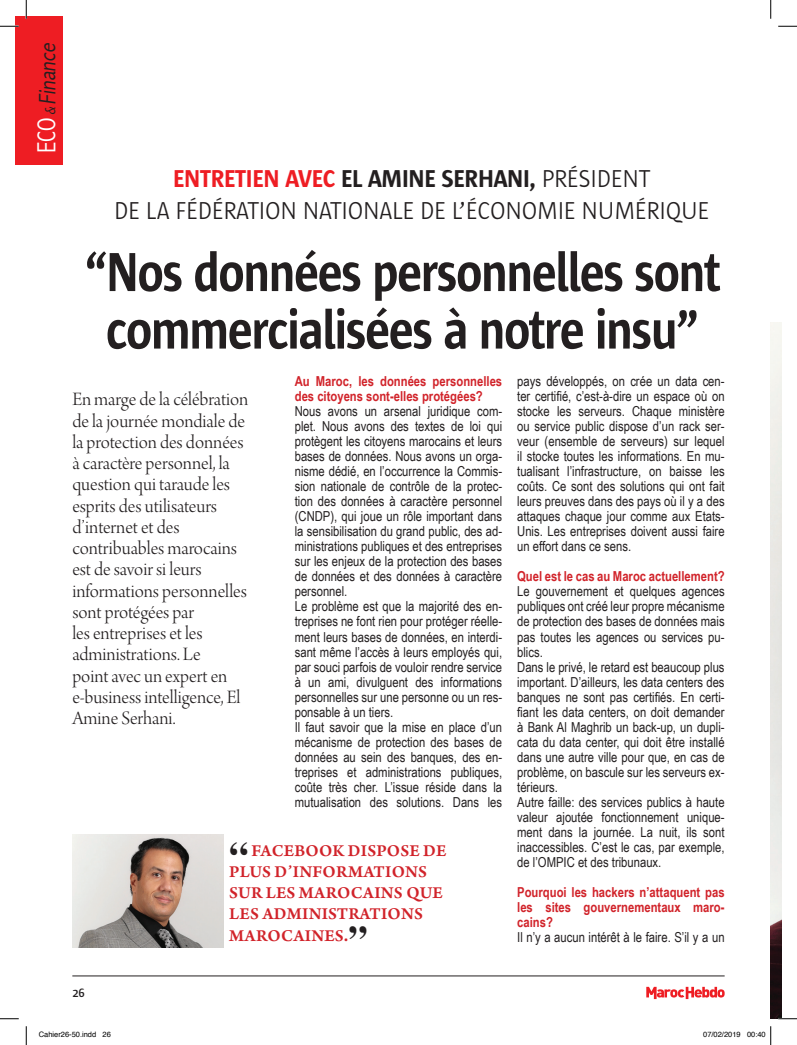
<style>
.page{position:relative;width:797px;height:1045px;background:#fff}
.page>*{position:absolute;margin:0;border:0;box-sizing:border-box;transform-origin:0 0}
.t1{font:700 56.25px/57.5px "Sun Hf 7";letter-spacing:-.02em;color:#231f20;text-align:center;scale:.89 1}
.t2{font:300 25px "Sun Hf 3";letter-spacing:-.01em;color:#231f20}
.t3{font:700 25px "Sun Hf 7";letter-spacing:-.01em;color:#231f20}
.t4{font:300 condensed 23.75px "Abadi";color:#231f20}
.t5{font:20px/21.2px "Arno Pro Light Display";color:#231f20}
.t6{font:17.5px/21.2px "Arno Pro Smbd Sm Text";letter-spacing:.01em;color:#d1232a}
.t7{font:13.75px/15px "Arial Narrow";color:#231f20}
.t8{font:700 13.75px/15px "Arial Narrow";color:#d1232a}
.t9{font:600 12.5px "Sun Hf 6";color:#231f20}
.t10{font:7.5px "Helvetica";color:#000}
.s1{font-size:26.25px;color:#fff}
.s2{font-size:15px}
.s3{color:#ee1d23}
.s4{font-family:"Sun Hf 3";font-weight:300}
.s5{font-family:"Times";font-weight:700;font-size:37.5px;color:#231f20}
.s6{font-size:18.75px}
</style>
<div class="page">
<div style="left:16px;top:16px;width:47px;height:148px;background:#ee1d23"></div>
<hr style="left:72px;top:975px;width:652px;height:1px;background:#231f20">
<svg style="left:646px;top:986px;width:78px;height:13px"></svg>
<img style="left:770px;top:323px;width:11px;height:695px">
<img style="left:72px;top:834px;width:152px;height:114px">
<svg style="left:0;top:25px;width:19px;height:2px"></svg>
<svg style="left:778px;top:25px;width:19px;height:2px"></svg>
<svg style="left:0;top:1018px;width:19px;height:1px"></svg>
<svg style="left:778px;top:1018px;width:19px;height:1px"></svg>
<svg style="left:25px;top:0;width:2px;height:19px"></svg>
<svg style="left:25px;top:1026px;width:2px;height:19px"></svg>
<svg style="left:770px;top:0;width:1px;height:19px"></svg>
<svg style="left:770px;top:1026px;width:1px;height:19px"></svg>
<h3 class="t4" style="left:35px;top:153px;width:115px;rotate:-90deg"><span class="s1">E C O</span> <span class="s2">&amp;</span> Finance</h3>
<h2 class="t3" style="left:173px;top:166px;width:479px"><span class="s3">ENTRETIEN AVEC</span> EL AMINE SERHANI, <span class="s4">PRÉSIDENT</span></h2>
<h2 class="t2" style="left:114px;top:197px;width:596px">DE LA FÉDÉRATION NATIONALE DE L’ÉCONOMIE NUMÉRIQUE</h2>
<h1 class="t1" style="left:85px;top:245px;width:715px">“Nos données personnelles sont commercialisées à notre insu”</h1>
<p class="t5" style="left:72px;top:390px;width:177px">En marge de la célébration de la journée mondiale de la protection des données à caractère personnel, la question qui taraude les esprits des utilisateurs d’internet et des contribuables marocains est de savoir si leurs informations personnelles sont protégées par<br>les entreprises et les administrations. Le<br>point avec un expert en e-business intelligence, El<br>Amine Serhani.</p>
<p class="t8" style="left:295px;top:374px;width:209px">Au Maroc, les données personnelles des citoyens sont-elles protégées?</p>
<p class="t7" style="left:295px;top:404px;width:209px">Nous avons un arsenal juridique com&shy;plet. Nous avons des textes de loi qui protègent les citoyens marocains et leurs bases de données. Nous avons un orga&shy;nisme dédié, en l’occurrence la Commis&shy;sion nationale de contrôle de la protec&shy;tion des données à caractère personnel (CNDP), qui joue un rôle important dans la sensibilisation du grand public, des ad&shy;ministrations publiques et des entreprises sur les enjeux de la protection des bases de données et des données à caractère personnel.<br>Le problème est que la majorité des en&shy;treprises ne font rien pour protéger réelle&shy;ment leurs bases de données, en interdi&shy;sant même l’accès à leurs employés qui, par souci parfois de vouloir rendre service à un ami, divulguent des informations personnelles sur une personne ou un res&shy;ponsable à un tiers.<br>Il faut savoir que la mise en place d’un mécanisme de protection des bases de données au sein des banques, des en&shy;treprises et administrations publiques, coûte très cher. L’issue réside dans la mutualisation des solutions. Dans les</p>
<p class="t6" style="left:229px;top:840px;width:219px"><span class="s5">“</span> FACEBOOK DISPOSE DE<br>PLUS D’INFORMATIONS<br>SUR LES MAROCAINS QUE<br>LES ADMINISTRATIONS<br>MAROCAINES<span class="s6">.</span><span class="s5">”</span></p>
<p class="t7" style="left:517px;top:374px;width:209px;text-align:justify">pays développés, on crée un data cen&shy;ter certifié, c’est-à-dire un espace où on stocke les serveurs. Chaque ministère ou service public dispose d’un rack ser&shy;veur (ensemble de serveurs) sur lequel il stocke toutes les informations. En mu&shy;tualisant l’infrastructure, on baisse les coûts. Ce sont des solutions qui ont fait leurs preuves dans des pays où il y a des attaques chaque jour comme aux Etats-Unis. Les entreprises doivent aussi faire un effort dans ce sens.</p>
<p class="t8" style="left:517px;top:569px;width:209px">Quel est le cas au Maroc actuellement?</p>
<p class="t7" style="left:517px;top:584px;width:209px">Le gouvernement et quelques agences publiques ont créé leur propre mécanisme de protection des bases de données mais pas toutes les agences ou services pu&shy;blics.<br>Dans le privé, le retard est beaucoup plus important. D’ailleurs, les data centers des banques ne sont pas certifiés. En certi&shy;fiant les data centers, on doit demander à Bank Al Maghrib un back-up, un dupli&shy;cata du data center, qui doit être installé dans une autre ville pour que, en cas de problème, on bascule sur les serveurs ex&shy;térieurs.<br>Autre faille: des services publics à haute valeur ajoutée fonctionnement unique&shy;ment dans la journée. La nuit, ils sont inaccessibles. C’est le cas, par exemple, de l’OMPIC et des tribunaux.</p>
<p class="t8" style="left:517px;top:884px;width:209px;text-align:justify">Pourquoi les hackers n’attaquent pas les sites gouvernementaux maro&shy;cains?</p>
<p class="t7" style="left:517px;top:929px;width:209px">Il n’y a aucun intérêt à le faire. S’il y a un</p>
<p class="t9" style="left:72px;top:986px;width:14px">26</p>
<p class="t10" style="left:39px;top:1031px;width:74px">Cahier26-50.indd 26</p>
<p class="t10" style="left:703px;top:1031px;width:64px">07/02/2019 00:40</p>
</div>
